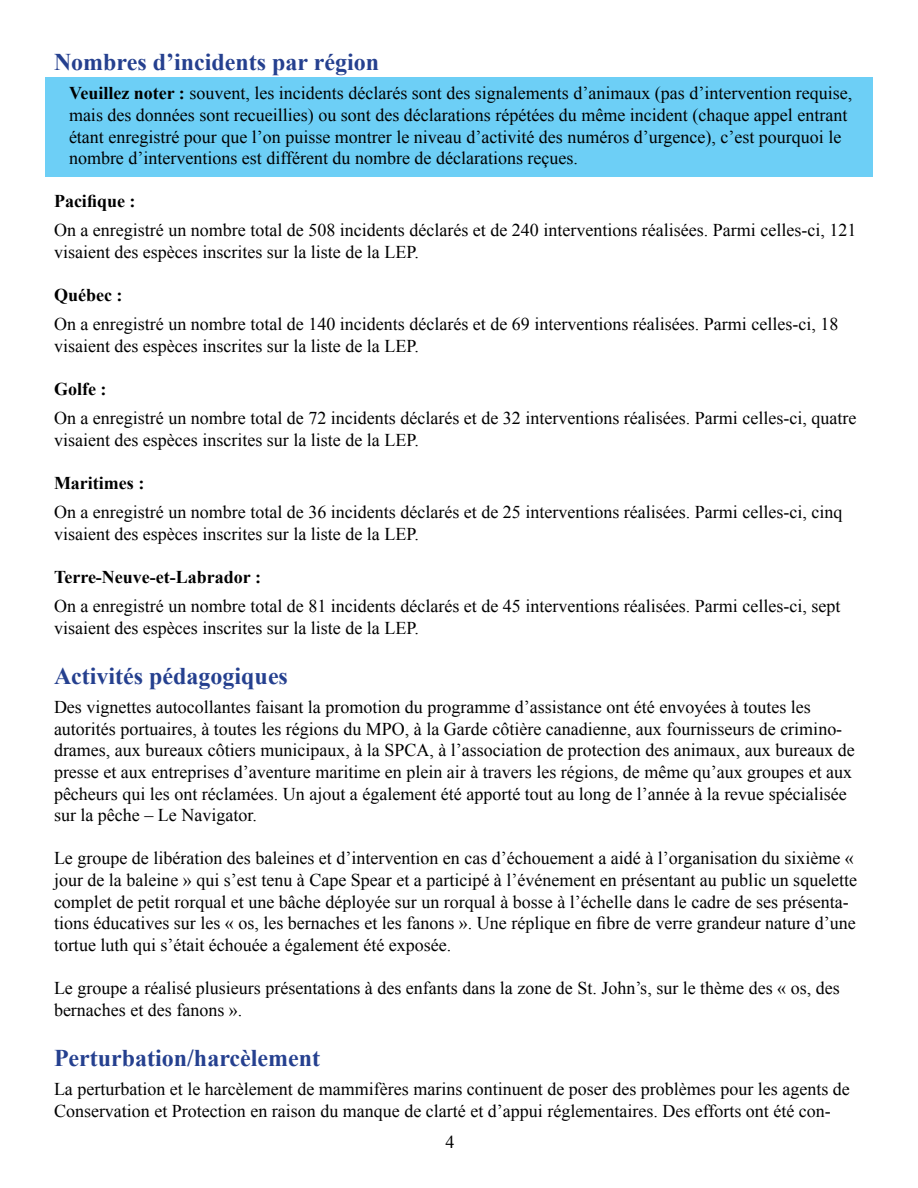
<style>
.page{position:relative;width:918px;height:1188px;background:#fff}
.page>*{position:absolute;margin:0;border:0;box-sizing:border-box;transform-origin:0 0}
.t1{font:700 24px "Times New Roman";color:#25408f}
.t2{font:18px/21.6px "Times New Roman";color:#000}
.t3{font:700 18px "Times New Roman";color:#000}
.s1{font-weight:700}
</style>
<div class="page">
<div style="left:45px;top:78px;width:828px;height:99px;background:#6dcff6"></div>
<h1 class="t1" style="left:54px;top:46px;width:327px">Nombres d’incidents par région</h1>
<p class="t2" style="left:69px;top:82px;width:785px"><span class="s1">Veuillez noter :</span> souvent, les incidents déclarés sont des signalements d’animaux (pas d’intervention requise, mais des données sont recueillies) ou sont des déclarations répétées du même incident (chaque appel entrant étant enregistré pour que l’on puisse montrer le niveau d’activité des numéros d’urgence), c’est pourquoi le nombre d’interventions est différent du nombre de déclarations reçues.</p>
<p class="t3" style="left:54px;top:189px;width:83px">Pacifique :</p>
<p class="t2" style="left:54px;top:219px;width:804px">On a enregistré un nombre total de 508 incidents déclarés et de 240 interventions réalisées. Parmi celles-ci, 121 visaient des espèces inscrites sur la liste de la LEP.</p>
<p class="t3" style="left:54px;top:283px;width:70px">Québec :</p>
<p class="t2" style="left:54px;top:313px;width:786px">On a enregistré un nombre total de 140 incidents déclarés et de 69 interventions réalisées. Parmi celles-ci, 18 visaient des espèces inscrites sur la liste de la LEP.</p>
<p class="t3" style="left:54px;top:377px;width:54px">Golfe :</p>
<p class="t2" style="left:54px;top:407px;width:804px">On a enregistré un nombre total de 72 incidents déclarés et de 32 interventions réalisées. Parmi celles-ci, quatre visaient des espèces inscrites sur la liste de la LEP.</p>
<p class="t3" style="left:54px;top:471px;width:92px">Maritimes :</p>
<p class="t2" style="left:54px;top:501px;width:790px">On a enregistré un nombre total de 36 incidents déclarés et de 25 interventions réalisées. Parmi celles-ci, cinq visaient des espèces inscrites sur la liste de la LEP.</p>
<p class="t3" style="left:54px;top:565px;width:209px">Terre-Neuve-et-Labrador :</p>
<p class="t2" style="left:54px;top:595px;width:788px">On a enregistré un nombre total de 81 incidents déclarés et de 45 interventions réalisées. Parmi celles-ci, sept visaient des espèces inscrites sur la liste de la LEP.</p>
<h1 class="t1" style="left:54px;top:659px;width:235px">Activités pédagogiques</h1>
<p class="t2" style="left:54px;top:696px;width:802px">Des vignettes autocollantes faisant la promotion du programme d’assistance ont été envoyées à toutes les autorités portuaires, à toutes les régions du MPO, à la Garde côtière canadienne, aux fournisseurs de crimino&shy;drames, aux bureaux côtiers municipaux, à la SPCA, à l’association de protection des animaux, aux bureaux de presse et aux entreprises d’aventure maritime en plein air à travers les régions, de même qu’aux groupes et aux pêcheurs qui les ont réclamées. Un ajout a également été apporté tout au long de l’année à la revue spécialisée sur la pêche – Le Navigator.</p>
<p class="t2" style="left:54px;top:847px;width:805px">Le groupe de libération des baleines et d’intervention en cas d’échouement a aidé à l’organisation du sixième « jour de la baleine » qui s’est tenu à Cape Spear et a participé à l’événement en présentant au public un squelette complet de petit rorqual et une bâche déployée sur un rorqual à bosse à l’échelle dans le cadre de ses présenta&shy;tions éducatives sur les « os, les bernaches et les fanons ». Une réplique en fibre de verre grandeur nature d’une tortue luth qui s’était échouée a également été exposée.</p>
<p class="t2" style="left:54px;top:977px;width:787px">Le groupe a réalisé plusieurs présentations à des enfants dans la zone de St. John’s, sur le thème des « os, des bernaches et des fanons ».</p>
<h1 class="t1" style="left:54px;top:1041px;width:268px">Perturbation/harcèlement</h1>
<p class="t2" style="left:54px;top:1078px;width:797px">La perturbation et le harcèlement de mammifères marins continuent de poser des problèmes pour les agents de<br>Conservation et Protection en raison du manque de clarté et d’appui réglementaires. Des efforts ont été con-</p>
<p class="t2" style="left:446px;top:1131px;width:10px">4</p>
</div>
